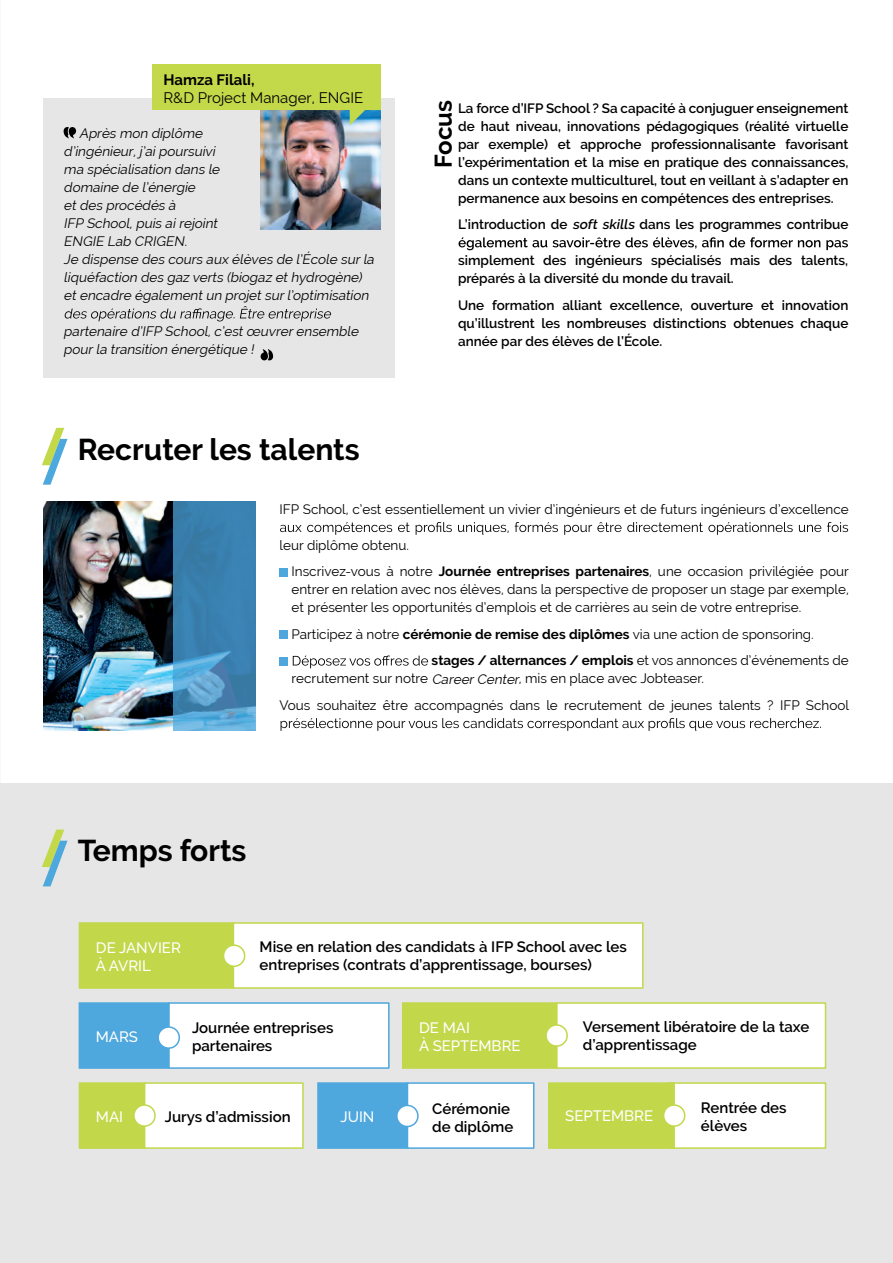
<style>
.page{position:relative;width:893px;height:1263px;background:#fff}
.page>*{position:absolute;margin:0;border:0;box-sizing:border-box;transform-origin:0 0}
.t1{font:700 30px "Raleway";color:#000}
.t2{font:700 24px "Raleway";color:#000}
.t3{font:600 15px/18px "Raleway";color:#000}
.t4{font:500 15px/18px "Raleway";color:#fff}
.t5{font:15px "Raleway";color:#000}
.t6{font:700 15px "Raleway";color:#000}
.t7{font:600 13.5px/18px "Raleway";color:#000;text-align:justify}
.t8{font:13.5px/26.5px "Raleway";color:#000}
.t9{font:italic 13.5px/18px "Raleway";color:#000}
.s1{font-style:italic}
.s2{font-weight:700}
</style>
<div class="page">
<div style="left:0;top:783px;width:893px;height:480px;background:#e6e6e6"></div>
<svg style="left:280px;top:522px;width:568px;height:13px"></svg>
<div style="left:280px;top:568px;width:8px;height:8px;background:#4da7dd"></div>
<div style="left:280px;top:630px;width:8px;height:9px;background:#4da7dd"></div>
<div style="left:280px;top:657px;width:8px;height:8px;background:#4da7dd"></div>
<svg style="left:293px;top:655px;width:135px;height:13px"></svg>
<svg style="left:281px;top:718px;width:540px;height:13px"></svg>
<img style="left:43px;top:501px;width:130px;height:230px">
<svg style="left:42px;top:428px;width:26px;height:57px"></svg>
<svg style="left:42px;top:829px;width:26px;height:57px"></svg>
<svg style="left:173px;top:501px;width:83px;height:230px;fill:#3a81b1"></svg>
<div style="left:43px;top:98px;width:351px;height:280px;background:#e6e6e6"></div>
<svg style="left:64px;top:127px;width:12px;height:11px"></svg>
<svg style="left:65px;top:306px;width:266px;height:15px"></svg>
<svg style="left:261px;top:349px;width:12px;height:11px"></svg>
<img style="left:261px;top:109px;width:120px;height:120px">
<div style="left:153px;top:64px;width:228px;height:45px;background:#c4d94a"></div>
<svg style="left:350px;top:109px;width:18px;height:16px"></svg>
<svg style="left:458px;top:237px;width:390px;height:13px"></svg>
<div style="left:233px;top:922px;width:411px;height:67px;background:#fff;border:2px solid #c2d84a"></div>
<div style="left:79px;top:922px;width:155px;height:67px;background:#c2d84a;border:2px solid #c2d84a"></div>
<div style="left:144px;top:1082px;width:160px;height:67px;background:#fff;border:2px solid #c2d84a"></div>
<div style="left:79px;top:1082px;width:66px;height:67px;background:#c2d84a;border:2px solid #c2d84a"></div>
<div style="left:407px;top:1082px;width:127px;height:67px;background:#fff;border:2px solid #4ea7dd"></div>
<div style="left:317px;top:1082px;width:91px;height:67px;background:#4ea7dd;border:2px solid #4ea7dd"></div>
<div style="left:667px;top:1082px;width:159px;height:67px;background:#fff;border:2px solid #c2d84a"></div>
<div style="left:548px;top:1082px;width:127px;height:67px;background:#c2d84a;border:2px solid #c2d84a"></div>
<div style="left:224px;top:945px;width:21px;height:21px;background:#fff;border-radius:50%"></div>
<div style="left:223px;top:944px;width:22px;height:23px;border:2px solid #c2d84a;border-radius:50%"></div>
<div style="left:556px;top:1002px;width:270px;height:67px;background:#fff;border:2px solid #c2d84a"></div>
<div style="left:402px;top:1002px;width:155px;height:67px;background:#c2d84a;border:2px solid #c2d84a"></div>
<div style="left:546px;top:1025px;width:21px;height:21px;background:#fff;border-radius:50%"></div>
<div style="left:545px;top:1024px;width:23px;height:23px;border:2px solid #c2d84a;border-radius:50%"></div>
<div style="left:168px;top:1002px;width:222px;height:67px;background:#fff;border:2px solid #4ea7dd"></div>
<div style="left:79px;top:1002px;width:90px;height:67px;background:#4ea7dd;border:2px solid #4ea7dd"></div>
<div style="left:158px;top:1027px;width:21px;height:21px;background:#fff;border-radius:50%"></div>
<div style="left:157px;top:1026px;width:23px;height:23px;border:2px solid #4ea7dd;border-radius:50%"></div>
<div style="left:134px;top:1105px;width:21px;height:21px;background:#fff;border-radius:50%"></div>
<div style="left:133px;top:1104px;width:23px;height:23px;border:2px solid #c2d84a;border-radius:50%"></div>
<div style="left:397px;top:1105px;width:21px;height:21px;background:#fff;border-radius:50%"></div>
<div style="left:396px;top:1105px;width:23px;height:22px;border:2px solid #4ea7dd;border-radius:50%"></div>
<div style="left:664px;top:1105px;width:21px;height:21px;background:#fff;border-radius:50%"></div>
<div style="left:663px;top:1104px;width:22px;height:23px;border:2px solid #c2d84a;border-radius:50%"></div>
<p class="t6" style="left:163px;top:71px;width:93px">Hamza Filali,</p>
<p class="t5" style="left:163px;top:89px;width:201px">R&amp;D Project Manager, ENGIE</p>
<p class="t9" style="left:64px;top:125px;width:315px;text-indent:16px">Après mon diplôme<br>d’ingénieur,j ’aipoursuivi<br>ma spécialisation dans le<br>domaine de l’énergie<br>etdes procédés à<br>IFP School,puis airejoint<br>ENGIE Lab CRIGEN.<br>Je dispense des cours aux élèves de l’École surla liquéfaction des gaz verts (biogaz ethydrogène) etencadre égalementun projetsurl’optimisation</p>
<p class="t9" style="left:64px;top:323px;width:299px">partenaire d’IFP School,c’estœuvrerensemble pourla transition énergétique !</p>
<h1 class="t1" style="left:78px;top:432px;width:283px">Recruter les talents</h1>
<h2 class="t2" style="left:430px;top:168px;width:69px;rotate:-90deg">Focus</h2>
<p class="t7" style="left:458px;top:99px;width:392px">La force d’IFP School ? Sa capacité à conjuguer enseignement de haut niveau, innovations pédagogiques (réalité virtuelle par exemple) et approche professionnalisante favorisant l’expérimentation et la mise en pratique des connaissances, dans un contexte multiculturel, tout en veillant à s’adapter en permanence aux besoins en compétences des entreprises.</p>
<p class="t7" style="left:458px;top:216px;width:392px">L’introduction de <span class="s1">soft skills</span> dans les programmes contribue</p>
<p class="t7" style="left:458px;top:252px;width:392px">simplement des ingénieurs spécialisés mais des talents, préparés à la diversité du monde du travail.</p>
<p class="t7" style="left:458px;top:296px;width:392px">Une formation alliant excellence, ouverture et innovation qu’illustrent les nombreuses distinctions obtenues chaque année par des élèves de l’École.</p>
<p class="t8" style="left:280px;top:496px;width:571px">IFP School, c’est essentiellement un vivier d’ingénieurs et de futurs ingénieurs d’excellence</p>
<p class="t8" style="left:292px;top:532px;width:559px;text-indent:-12px">leur diplôme obtenu.<br>Inscrivez-vous à notre <span class="s2">Journée entreprises partenaires</span>, une occasion privilégiée pour</p>
<p class="t8" style="left:292px;top:581px;width:559px;line-height:18px">entrer en relation avec nos élèves, dans la perspective de proposer un stage par exemple, et présenter les opportunités d’emplois et de carrières au sein de votre entreprise.</p>
<p class="t8" style="left:432px;top:621px;width:419px;text-indent:-140px">Participez à notre <span class="s2">cérémonie de remise des diplômes</span> via une action de sponsoring. <span class="s2">stages / alternances / emplois</span> et vos annonces d’événements de</p>
<p class="t8" style="left:280px;top:665px;width:571px;text-indent:12px">recrutement sur notre <span class="s1">CareerCenter</span>, mis en place avec Jobteaser.<br>Vous souhaitez être accompagnés dans le recrutement de jeunes talents ? IFP School</p>
<h1 class="t1" style="left:78px;top:834px;width:170px">Temps forts</h1>
<p class="t4" style="left:96px;top:939px;width:86px">DE JANVIER<br>À AVRIL</p>
<p class="t3" style="left:260px;top:938px;width:369px">Mise en relation des candidats à IFP School avec les entreprises (contrats d’apprentissage, bourses)</p>
<p class="t4" style="left:96px;top:1028px;width:44px">MARS</p>
<p class="t3" style="left:192px;top:1018px;width:143px">Journée entreprises partenaires</p>
<p class="t4" style="left:419px;top:1019px;width:103px">DE MAI<br>À SEPTEMBRE</p>
<p class="t3" style="left:583px;top:1018px;width:228px">Versement libératoire de la taxe d’apprentissage</p>
<p class="t4" style="left:340px;top:1108px;width:36px">JUIN</p>
<p class="t3" style="left:701px;top:1098px;width:87px">Rentrée des élèves</p>
<p class="t4" style="left:96px;top:1108px;width:29px">MAI</p>
<p class="t3" style="left:165px;top:1107px;width:127px">Jurys d’admission</p>
<p class="t3" style="left:432px;top:1100px;width:83px">Cérémonie de diplôme</p>
<p class="t4" style="left:565px;top:1107px;width:89px">SEPTEMBRE</p>
</div>
